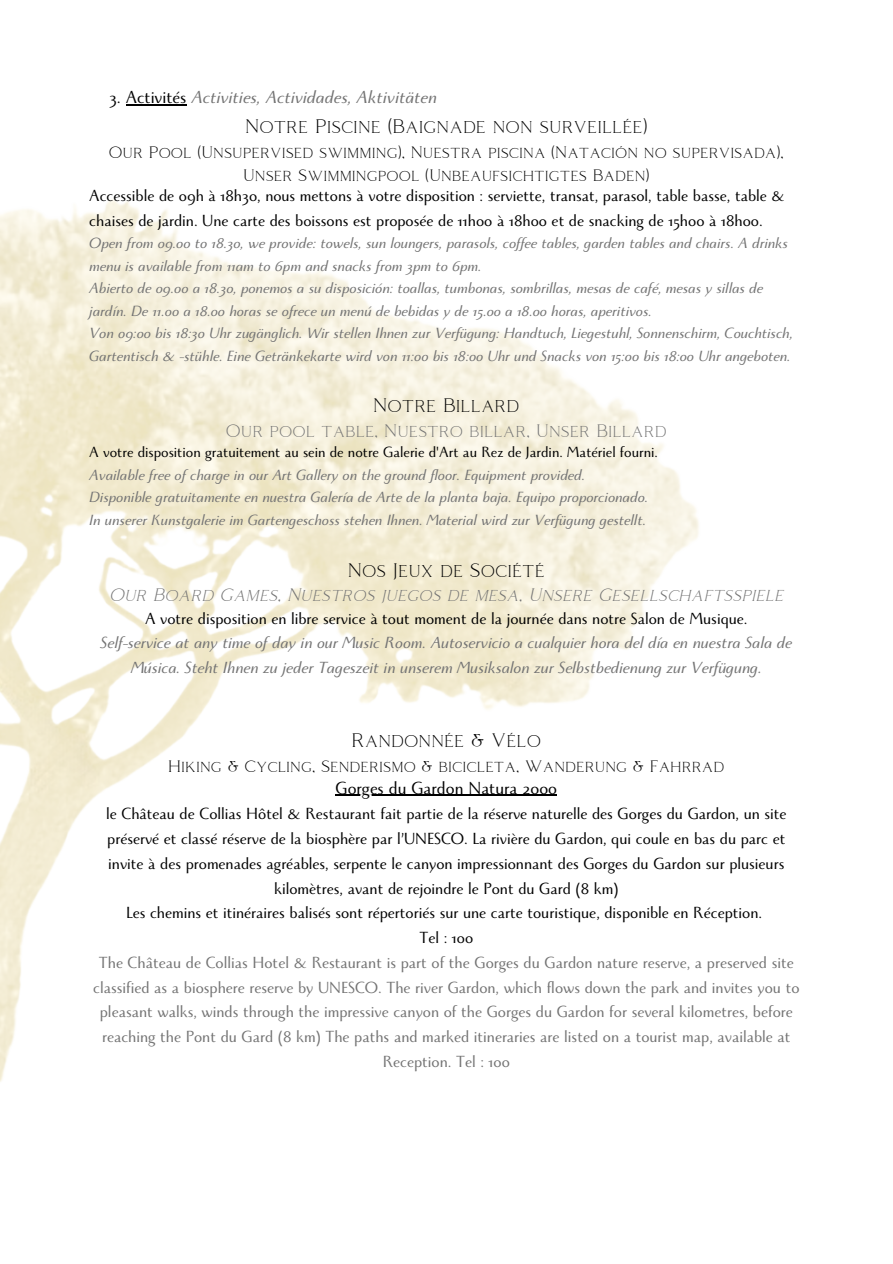
<style>
.page{position:relative;width:893px;height:1264px;background:#fff}
.page>*{position:absolute;margin:0;border:0;box-sizing:border-box;transform-origin:0 0}
.t1{font:19.5px "Coldiac";color:#000}
.t2{font:italic 19.5px "Monterchi";color:#737373}
.t3{font:19.5px "Monterchi";color:#000}
.t4{font:18px/24.8px "Monterchi";color:#000}
.t5{font:18px/24.8px "Monterchi";color:#737373;text-align:center}
.t6{font:italic 18px/24.8px "Monterchi";color:#737373;text-align:center}
.t7{font:18px "Coldiac";color:#737373}
.t8{font:italic 16.5px/22.5px "Monterchi";color:#737373}
.t9{font:16.5px/22.5px "Coldiac";color:#000;text-align:center}
.t10{font:16.5px "Monterchi";color:#000}
.s1{font-style:normal;color:#000}
</style>
<div class="page">
<img style="left:0;top:104px;width:699px;height:978px">
<hr style="left:126px;top:104px;width:60px;height:1px;background:#000">
<hr style="left:335px;top:794px;width:222px;height:1px;background:#000">
<p class="t2" style="left:109px;top:87px;width:329px"><span class="s1">3. Activités</span> Activities, Actividades, Aktivitäten</p>
<p class="t1" style="left:245px;top:116px;width:404px">Notre Piscine (Baignade non surveillée)</p>
<p class="t9" style="left:109px;top:141px;width:676px">Our Pool (Unsupervised swimming), Nuestra piscina (Natación no supervisada),<br>Unser Swimmingpool (Unbeaufsichtigtes Baden)</p>
<p class="t4" style="left:89px;top:186px;width:697px">Accessible de 09h à 18h30, nous mettons à votre disposition : serviette, transat, parasol, table basse, table &amp; chaises de jardin. Une carte des boissons est proposée de 11h00 à 18h00 et de snacking de 15h00 à 18h00.</p>
<p class="t8" style="left:89px;top:234px;width:700px">Open from 09.00 to 18.30, we provide: towels, sun loungers, parasols, cof ee tables, garden tables and chairs. A drinks menu is available from 11am to 6pm and snacks from 3pm to 6pm.</p>
<p class="t8" style="left:89px;top:279px;width:675px">Abierto de 09.00 a 18.30, ponemos a su disposición: toallas, tumbonas, sombrillas, mesas de café, mesas y sillas de jardín. De 11.00 a 18.00 horas se ofrece un menú de bebidas y de 15.00 a 18.00 horas, aperitivos.</p>
<p class="t8" style="left:89px;top:324px;width:705px">Von 09:00 bis 18:30 Uhr zugänglich. Wir stellen Ihnen zur Verfügung: Handtuch, Liegestuhl, Sonnenschirm, Couchtisch,<br>Gartentisch &amp; -stühle. Eine Getränkekarte wird von 11:00 bis 18:00 Uhr und Snacks von 15:00 bis 18:00 Uhr angeboten.</p>
<p class="t1" style="left:373px;top:395px;width:148px">Notre Billard</p>
<p class="t7" style="left:226px;top:421px;width:442px">Our pool table, Nuestro billar, Unser Billard</p>
<p class="t10" style="left:89px;top:444px;width:570px">A votre disposition gratuitement au sein de notre Galerie d'Art au Rez de Jardin. Matériel fourni.</p>
<p class="t8" style="left:89px;top:466px;width:497px">Available free of charge in our Art Gallery on the ground floor. Equipment provided.</p>
<p class="t8" style="left:89px;top:488px;width:560px">Disponible gratuitamente en nuestra Galería de Arte de la planta baja. Equipo proporcionado.</p>
<p class="t8" style="left:89px;top:511px;width:558px">In unserer Kunstgalerie im Gartengeschoss stehen Ihnen. Material wird zur Verfügung gestellt.</p>
<p class="t1" style="left:348px;top:559px;width:198px">Nos Jeux de Société</p>
<p class="t7" style="left:109px;top:585px;width:675px">Our Board Games, Nuestros juegos de mesa, Unsere Gesellschaftsspiele</p>
<p class="t4" style="left:145px;top:608px;width:604px">A votre disposition en libre service à tout moment de la journée dans notre Salon de Musique.</p>
<p class="t6" style="left:101px;top:633px;width:693px">Self-service at any time of day in our Music Room. Autoservicio a cualquier hora del día en nuestra Sala de<br>Música. Steht Ihnen zu jeder Tageszeit in unserem Musiksalon zur Selbstbedienung zur Verfügung.</p>
<p class="t1" style="left:351px;top:730px;width:191px">Randonnée &amp; Vélo</p>
<p class="t9" style="left:168px;top:755px;width:557px">Hiking &amp; Cycling, Senderismo &amp; bicicleta, Wanderung &amp; Fahrrad</p>
<p class="t3" style="left:335px;top:778px;width:223px">Gorges du Gardon Natura 2000</p>
<p class="t4" style="left:106px;top:804px;width:682px;text-align:center">le Château de Collias Hôtel &amp; Restaurant fait partie de la réserve naturelle des Gorges du Gardon, un site préservé et classé réserve de la biosphère par l’UNESCO. La rivière du Gardon, qui coule en bas du parc et invite à des promenades agréables, serpente le canyon impressionnant des Gorges du Gardon sur plusieurs kilomètres, avant de rejoindre le Pont du Gard (8 km)</p>
<p class="t4" style="left:126px;top:903px;width:637px">Les chemins et itinéraires balisés sont répertoriés sur une carte touristique, disponible en Réception.</p>
<p class="t4" style="left:419px;top:928px;width:55px">Tel : 100</p>
<p class="t5" style="left:93px;top:952px;width:707px">The Château de Collias Hotel &amp; Restaurant is part of the Gorges du Gardon nature reserve, a preserved site classified as a biosphere reserve by UNESCO. The river Gardon, which flows down the park and invites you to pleasant walks, winds through the impressive canyon of the Gorges du Gardon for several kilometres, before reaching the Pont du Gard (8 km) The paths and marked itineraries are listed on a tourist map, available at Reception. Tel : 100</p>
</div>
